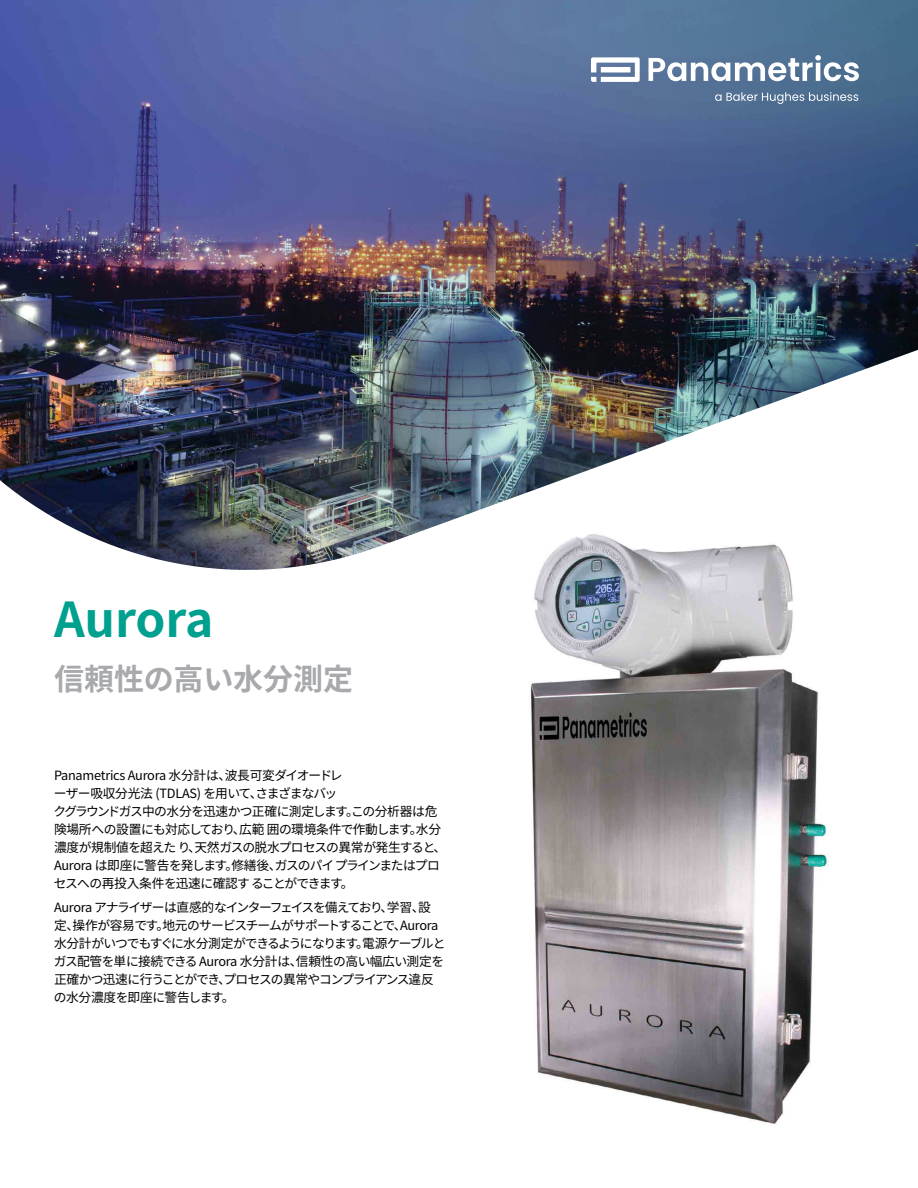
<style>
.page{position:relative;width:918px;height:1188px;background:#fff}
.page>*{position:absolute;margin:0;border:0;box-sizing:border-box;transform-origin:0 0}
.t1{font:700 48px "Noto Sans JP";letter-spacing:-.005em;color:#00a08e}
.t2{font:700 30px "Noto Sans JP";color:#a7a9ac}
.t3{font:12.75px/18px "Noto Sans JP";letter-spacing:-.045em;color:#000}
</style>
<div class="page">
<img style="left:530px;top:571px;width:299px;height:553px">
<img style="left:0;top:0;width:918px;height:571px">
<svg style="left:591px;top:57px;width:49px;height:25px"></svg>
<svg style="left:649px;top:55px;width:210px;height:26px"></svg>
<svg style="left:715px;top:92px;width:143px;height:12px;background:#728ba6"></svg>
<h1 class="t1" style="left:54px;top:592px;width:161px">Aurora</h1>
<h2 class="t2" style="left:54px;top:662px;width:301px">信頼性の高い水分測定</h2>
<p class="t3" style="left:54px;top:766px;width:394px">Panametrics Aurora 水分計は、波長可変ダイオードレ<br>ーザー吸収分光法 (TDLAS) を用いて、さまざまなバッ<br>クグラウンドガス中の水分を迅速かつ正確に測定します。この分析器は危険場所への設置にも対応しており、広範 囲の環境条件で作動します。水分濃度が規制値を超えた り、天然ガスの脱水プロセスの異常が発生すると、Aurora は即座に警告を発します。修繕後、ガスのパイ プラインまたはプロセスへの再投入条件を迅速に確認す ることができます。</p>
<p class="t3" style="left:54px;top:899px;width:393px">Aurora アナライザーは直感的なインターフェイスを備えており、学習、設定、操作が容易です。地元のサービスチームがサポートすることで、Aurora水分計がいつでもすぐに水分測定ができるようになります。電源ケーブルとガス配管を単に接続できる Aurora 水分計は、信頼性の高い幅広い測定を正確かつ迅速に行うことができ、プロセスの異常やコンプライアンス違反の水分濃度を即座に警告します。</p>
</div>
